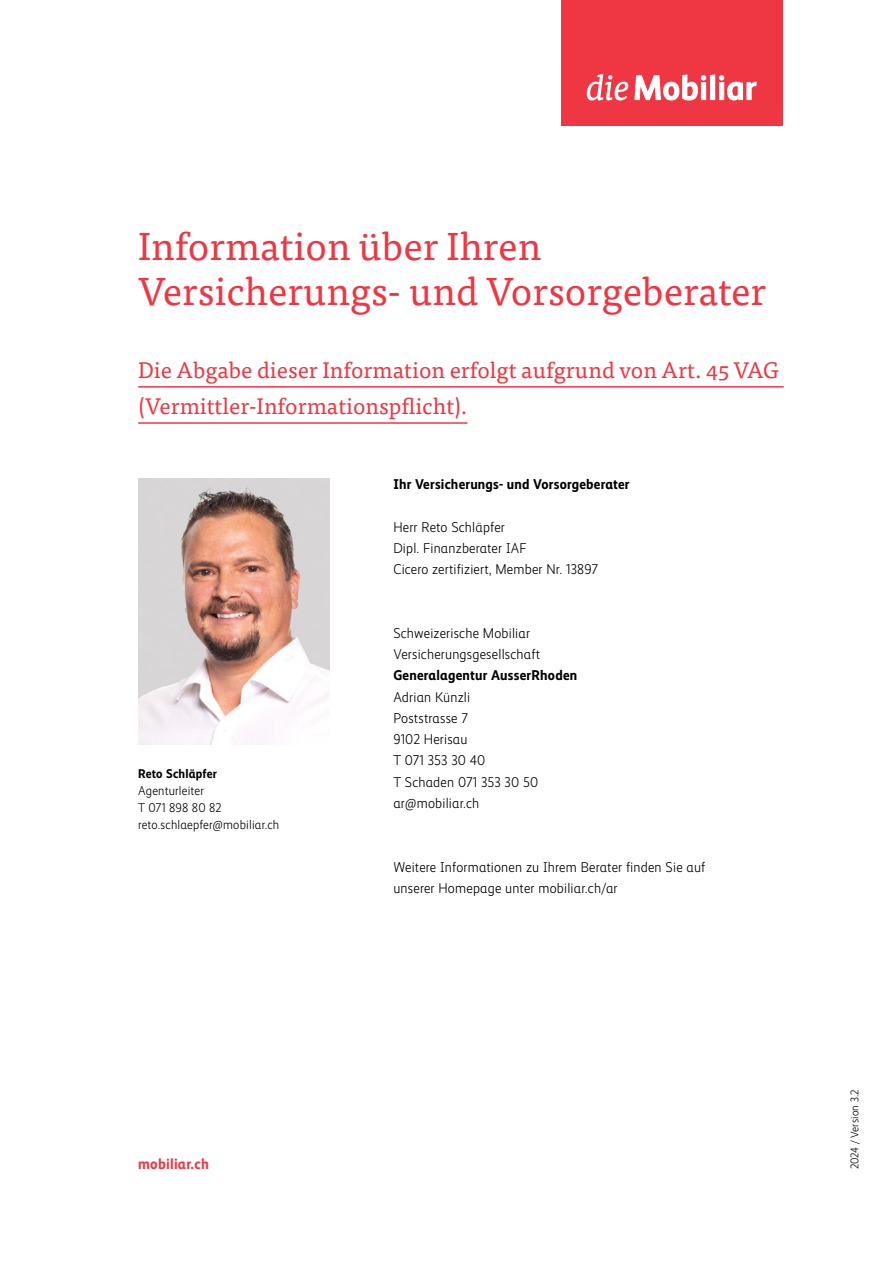
<style>
.page{position:relative;width:893px;height:1263px;background:#fff}
.page>*{position:absolute;margin:0;border:0;box-sizing:border-box;transform-origin:0 0}
.subheadline-1{font:39px/44.7px "Tisa Pro";color:#ef3744}
.Lead_Unterstrichen_1{font:22.5px/36.2px "Tisa Pro";color:#ef3744}
.t1{font:700 15px "Mobiliar Realist";letter-spacing:.015em;color:#ef3744}
.Adresse{font:300 14.25px/21.3px "Mobiliar Realist";letter-spacing:.015em;color:#000}
.paragraph_aftersubhe{font:300 14.25px/21.3px "Mobiliar Realist";letter-spacing:.015em;color:#000}
.paragraph_01{font:300 14.25px "Mobiliar Realist";letter-spacing:.015em;color:#000}
.subheadline-2{font:700 14.25px "Mobiliar Realist";letter-spacing:.015em;color:#000}
.Standort{font:700 14.25px "Mobiliar Realist";letter-spacing:.015em;color:#000}
.Email{font:300 14.25px "Mobiliar Realist";letter-spacing:.015em;color:#000}
.paragraph_02{font:300 12.75px "Mobiliar Realist";letter-spacing:.015em;color:#000}
.paragraph_02-2{font:700 12.75px "Mobiliar Realist";letter-spacing:.015em;color:#000}
.paragraph{font:300 11.25px "Mobiliar Realist";letter-spacing:.015em;color:#000}
</style>
<div class="page">
<hr style="left:138px;top:386px;width:646px;height:2px;background:#ef3744">
<hr style="left:138px;top:422px;width:329px;height:2px;background:#ef3744">
<img style="left:138px;top:479px;width:192px;height:265px">
<div style="left:561px;top:0;width:221px;height:125px;background:#ef3744"></div>
<svg style="left:587px;top:74px;width:41px;height:26px"></svg>
<svg style="left:634px;top:74px;width:123px;height:27px"></svg>
<p class="subheadline-1" style="left:138px;top:222px;width:629px">Information über Ihren<br>Versicherungs- und Vorsorgeberater</p>
<p class="Lead_Unterstrichen_1" style="left:138px;top:351px;width:642px">Die Abgabe dieser Information erfolgt aufgrund von Art. 45 VAG (Vermittler-Informationspflicht).</p>
<p class="subheadline-2" style="left:393px;top:476px;width:238px">Ihr Versicherungs- und Vorsorgeberater</p>
<p class="paragraph_02-2" style="left:138px;top:766px;width:80px">Reto Schläpfer</p>
<p class="paragraph_02" style="left:138px;top:784px;width:67px">Agenturleiter</p>
<p class="paragraph_02" style="left:138px;top:801px;width:85px">T 071 898 80 82</p>
<p class="paragraph_02" style="left:138px;top:818px;width:143px">reto.schlaepfer@mobiliar.ch</p>
<p class="paragraph_01" style="left:393px;top:519px;width:113px">Herr Reto Schläpfer</p>
<p class="paragraph_01" style="left:393px;top:540px;width:135px">Dipl. Finanzberater IAF</p>
<p class="paragraph_01" style="left:393px;top:561px;width:206px">Cicero zertifiziert, Member Nr. 13897</p>
<p class="Adresse" style="left:393px;top:622px;width:148px">Schweizerische Mobiliar<br>Versicherungsgesellschaft</p>
<p class="Standort" style="left:393px;top:667px;width:185px">Generalagentur AusserRhoden</p>
<p class="Adresse" style="left:393px;top:686px;width:78px">Adrian Künzli</p>
<p class="Adresse" style="left:393px;top:708px;width:76px">Poststrasse 7</p>
<p class="Adresse" style="left:393px;top:729px;width:76px">9102 Herisau</p>
<p class="Adresse" style="left:393px;top:750px;width:94px">T 071 353 30 40</p>
<p class="Adresse" style="left:393px;top:771px;width:146px">T Schaden 071 353 30 50</p>
<p class="Email" style="left:393px;top:795px;width:88px">ar@mobiliar.ch</p>
<p class="paragraph_aftersubhe" style="left:393px;top:856px;width:313px">Weitere Informationen zu Ihrem Berater finden Sie auf unserer Homepage unter mobiliar.ch/ar</p>
<p class="t1" style="left:138px;top:1155px;width:72px">mobiliar.ch</p>
<p class="paragraph" style="left:848px;top:1169px;width:82px;rotate:-90deg">2024 / Version 3.2</p>
</div>
